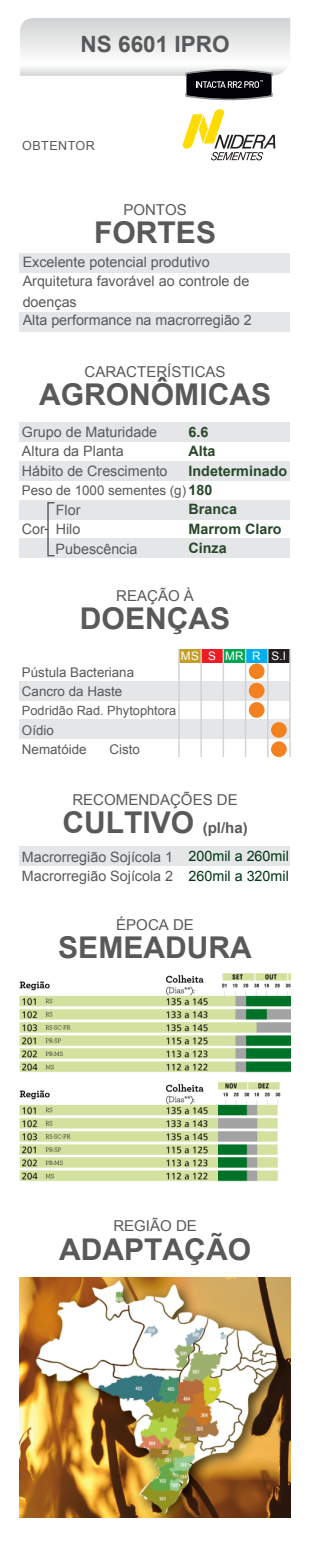
<style>
.page{position:relative;width:310px;height:1551px;background:#fff}
.page>*{position:absolute;margin:0;border:0;box-sizing:border-box;transform-origin:0 0}
.t1{font:700 30px "Arial";color:#58595b}
.t2{font:700 22.5px "Arial";color:#58595b}
.t3{font:15px "Arial";color:#58595b}
.t4{font:14.25px/19.5px "Arial";color:#58595b}
.t5{font:700 14.25px/19.2px "Arial";color:#29472a}
.t6{font:14.25px/19.2px "Arial";color:#003413}
.t7{font:13.25px/19.5px "Arial";color:#58595b}
.t8{font:12.75px "Arial";color:#58595b}
.t9{font:12.5px "Arial";letter-spacing:.035em;color:#58595b}
.t10{font:11.75px "Arial";color:#fff}
.s1{font-weight:700;font-size:14.25px;color:#29472a}
.s2{font-size:15px}
</style>
<div class="page">
<div style="left:20px;top:847px;width:269px;height:19px;background:#e5e6e7"></div>
<div style="left:20px;top:422px;width:269px;height:20px;background:#e5e6e7"></div>
<div style="left:20px;top:461px;width:269px;height:19px;background:#e5e6e7"></div>
<div style="left:20px;top:539px;width:269px;height:19px;background:#e5e6e7"></div>
<div style="left:20px;top:500px;width:269px;height:19px;background:#e5e6e7"></div>
<div style="left:47px;top:502px;width:8px;height:54px;border:1px solid #58595b"></div>
<svg style="left:20px;top:18px;width:270px;height:83px"></svg>
<svg style="left:182px;top:109px;width:93px;height:51px"></svg>
<div style="left:20px;top:312px;width:269px;height:19px;background:#e5e6e7"></div>
<div style="left:20px;top:254px;width:269px;height:19px;background:#e5e6e7"></div>
<div style="left:20px;top:681px;width:269px;height:19px;background:#e5e6e7"></div>
<div style="left:20px;top:720px;width:269px;height:19px;background:#e5e6e7"></div>
<div style="left:179px;top:649px;width:22px;height:13px;background:#c39f27"></div>
<div style="left:201px;top:649px;width:22px;height:13px;background:#ec1c24"></div>
<div style="left:223px;top:649px;width:22px;height:13px;background:#00a551"></div>
<div style="left:245px;top:649px;width:22px;height:13px;background:#00adee"></div>
<div style="left:267px;top:649px;width:22px;height:13px;background:#231f20"></div>
<hr style="left:178px;top:649px;width:1px;height:108px;background:#d0d2d3">
<hr style="left:200px;top:649px;width:1px;height:108px;background:#d0d2d3">
<hr style="left:222px;top:649px;width:2px;height:108px;background:#d0d2d3">
<hr style="left:244px;top:649px;width:2px;height:108px;background:#d0d2d3">
<hr style="left:267px;top:649px;width:1px;height:108px;background:#d0d2d3">
<hr style="left:289px;top:649px;width:1px;height:108px;background:#d0d2d3">
<div style="left:248px;top:663px;width:16px;height:16px;background:#f48120;border-radius:50%"></div>
<div style="left:248px;top:683px;width:16px;height:15px;background:#f48120;border-radius:50%"></div>
<div style="left:248px;top:702px;width:16px;height:16px;background:#f48120;border-radius:50%"></div>
<div style="left:270px;top:722px;width:16px;height:16px;background:#f48120;border-radius:50%"></div>
<div style="left:270px;top:741px;width:16px;height:16px;background:#f48120;border-radius:50%"></div>
<img style="left:20px;top:973px;width:269px;height:100px">
<img style="left:20px;top:1082px;width:261px;height:100px">
<img style="left:20px;top:1278px;width:269px;height:239px">
<h2 class="t2" style="left:80px;top:32px;width:150px">NS 6601 IPRO</h2>
<p class="t9" style="left:22px;top:139px;width:74px">OBTENTOR</p>
<p class="t3" style="left:123px;top:201px;width:65px">PONTOS</p>
<h1 class="t1" style="left:94px;top:216px;width:123px">FORTES</h1>
<p class="t4" style="left:23px;top:252px;width:228px">Excelente potencial produtivo<br>Arquitetura favorável ao controle de doenças</p>
<p class="t4" style="left:23px;top:310px;width:230px">Alta performance na macrorregião 2</p>
<p class="t3" style="left:84px;top:363px;width:142px">CARACTERÍSTICAS</p>
<h1 class="t1" style="left:39px;top:378px;width:233px">AGRONÔMICAS</h1>
<p class="t4" style="left:22px;top:422px;width:147px">Grupo de Maturidade<br>Altura da Planta<br>Hábito de Crescimento</p>
<p class="t7" style="left:22px;top:481px;width:192px">Peso de 1000 sementes (g) <span class="s1">180</span></p>
<p class="t4" style="left:56px;top:500px;width:26px">Flor</p>
<p class="t4" style="left:22px;top:519px;width:60px">Cor Hilo</p>
<p class="t4" style="left:56px;top:539px;width:83px">Pubescência</p>
<p class="t5" style="left:188px;top:422px;width:100px">6.6<br>Alta<br>Indeterminado</p>
<p class="t5" style="left:188px;top:500px;width:94px">Branca<br>Marrom Claro<br>Cinza</p>
<p class="t3" style="left:116px;top:587px;width:79px">REAÇÃO À</p>
<h1 class="t1" style="left:80px;top:602px;width:151px">DOENÇAS</h1>
<p class="t10" style="left:181px;top:649px;width:106px">MS S MR R S.I</p>
<p class="t7" style="left:22px;top:662px;width:113px">Pústula Bacteriana<br>Cancro da Haste</p>
<p class="t8" style="left:22px;top:704px;width:156px">Podridão Rad. Phytophtora</p>
<p class="t7" style="left:22px;top:720px;width:66px">Oídio<br>Nematóide</p>
<p class="t7" style="left:109px;top:740px;width:32px">Cisto</p>
<p class="t3" style="left:72px;top:791px;width:167px">RECOMENDAÇÕES DE</p>
<h1 class="t1" style="left:62px;top:806px;width:186px">CULTIVO <span class="s2">(pl/ha)</span></h1>
<p class="t4" style="left:22px;top:847px;width:152px">Macrorregião Sojícola 1<br>Macrorregião Sojícola 2</p>
<p class="t6" style="left:188px;top:847px;width:102px">200mil a 260mil<br>260mil a 320mil</p>
<p class="t3" style="left:116px;top:916px;width:79px">ÉPOCA DE</p>
<h1 class="t1" style="left:58px;top:931px;width:195px">SEMEADURA</h1>
<p class="t3" style="left:113px;top:1218px;width:85px">REGIÃO DE</p>
<h1 class="t1" style="left:59px;top:1232px;width:193px">ADAPTAÇÃO</h1>
</div>
